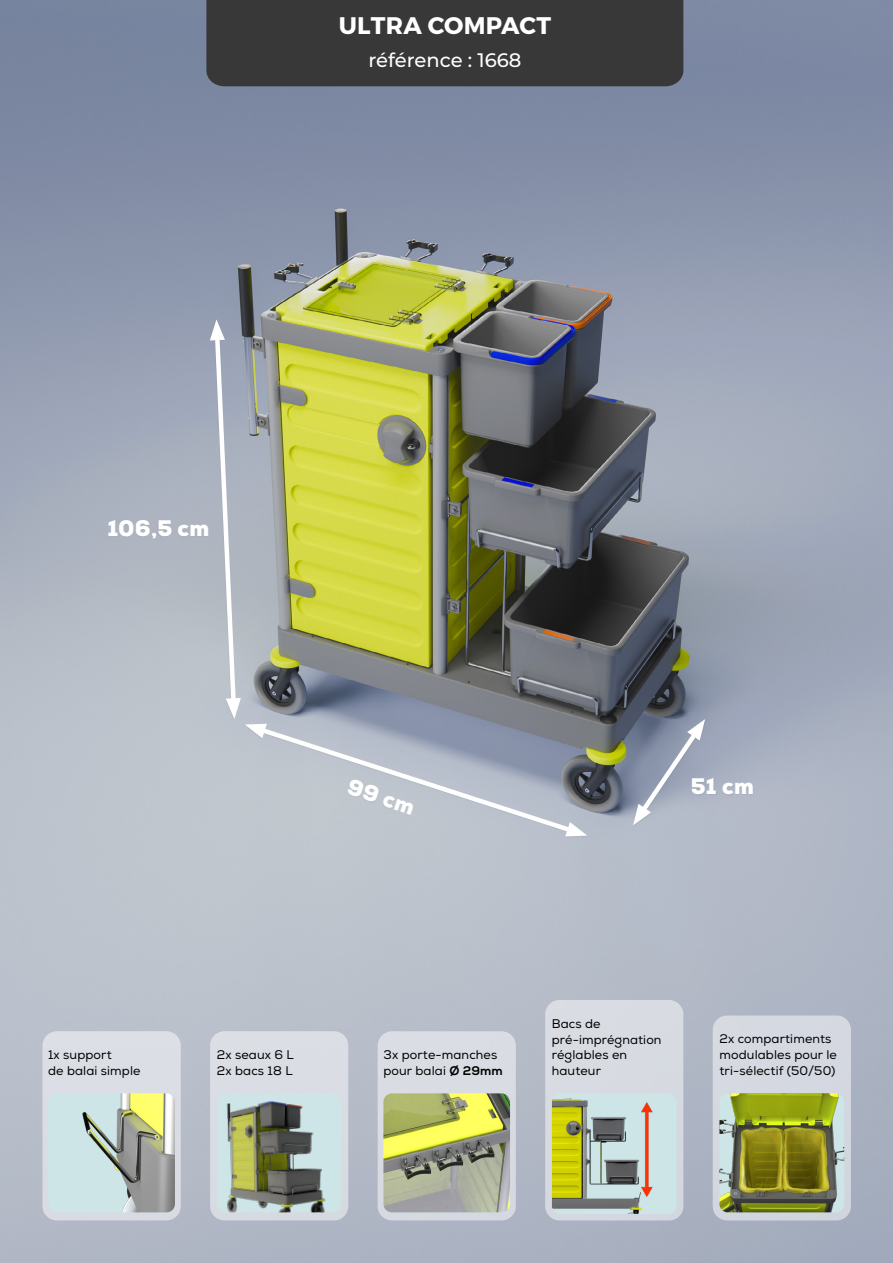
<style>
.page{position:relative;width:893px;height:1263px;background:#fff}
.page>*{position:absolute;margin:0;border:0;box-sizing:border-box;transform-origin:0 0}
.t1{font:700 24px "Montserrat";letter-spacing:.01em;color:#fff}
.t2{font:900 22.5px "Nexa";letter-spacing:.01em;color:#fff}
.t3{font:500 19.5px "Montserrat";color:#fff}
.t4{font:12.6px/15.6px "Nexa";letter-spacing:.01em;color:#000}
.s1{font-weight:800}
</style>
<div class="page">
<img style="left:0;top:0;width:893px;height:1263px">
<div style="left:108px;top:320px;width:645px;height:518px;background:#000;opacity:.05"></div>
<svg style="left:210px;top:319px;width:377px;height:518px;background:#989c7e"></svg>
<svg style="left:633px;top:719px;width:72px;height:106px;background:#9da5b7"></svg>
<div style="left:206px;top:0;width:477px;height:86px;background:#383838"></div>
<div style="left:43px;top:1031px;width:138px;height:189px;background:#dbdee4;border-radius:14px"></div>
<div style="left:48px;top:1093px;width:127px;height:119px;background:#cde5e7;border-radius:8px"></div>
<img style="left:82px;top:1093px;width:93px;height:119px">
<div style="left:210px;top:1031px;width:138px;height:189px;background:#dadde3;border-radius:14px"></div>
<img style="left:217px;top:1094px;width:124px;height:118px">
<div style="left:713px;top:1015px;width:138px;height:205px;background:#d5d8e0;border-radius:14px"></div>
<img style="left:719px;top:1093px;width:125px;height:119px">
<div style="left:378px;top:1031px;width:138px;height:189px;background:#d9dce2;border-radius:14px"></div>
<img style="left:383px;top:1093px;width:127px;height:119px">
<div style="left:545px;top:1000px;width:138px;height:220px;background:#d8dbe1;border-radius:14px"></div>
<img style="left:552px;top:1094px;width:124px;height:120px">
<h1 class="t1" style="left:339px;top:11px;width:214px">ULTRA COMPACT</h1>
<h3 class="t3" style="left:368px;top:46px;width:155px">référence : 1668</h3>
<h2 class="t2" style="left:107px;top:514px;width:103px">106,5 cm</h2>
<h2 class="t2" style="left:353px;top:772px;width:71px;rotate:19deg">99 cm</h2>
<h2 class="t2" style="left:691px;top:772px;width:65px">51 cm</h2>
<p class="t4" style="left:48px;top:1047px;width:94px">1x support<br>de balai simple</p>
<p class="t4" style="left:217px;top:1047px;width:78px">2x seaux 6 L<br>2x bacs 18 L</p>
<p class="t4" style="left:383px;top:1047px;width:121px">3x porte-manches pour balai <span class="s1">Ø 29mm</span></p>
<p class="t4" style="left:552px;top:1016px;width:111px">Bacs de pré-imprégnation réglables en hauteur</p>
<p class="t4" style="left:719px;top:1031px;width:119px">2x compartiments modulables pour le tri-sélectif (50/50)</p>
</div>
